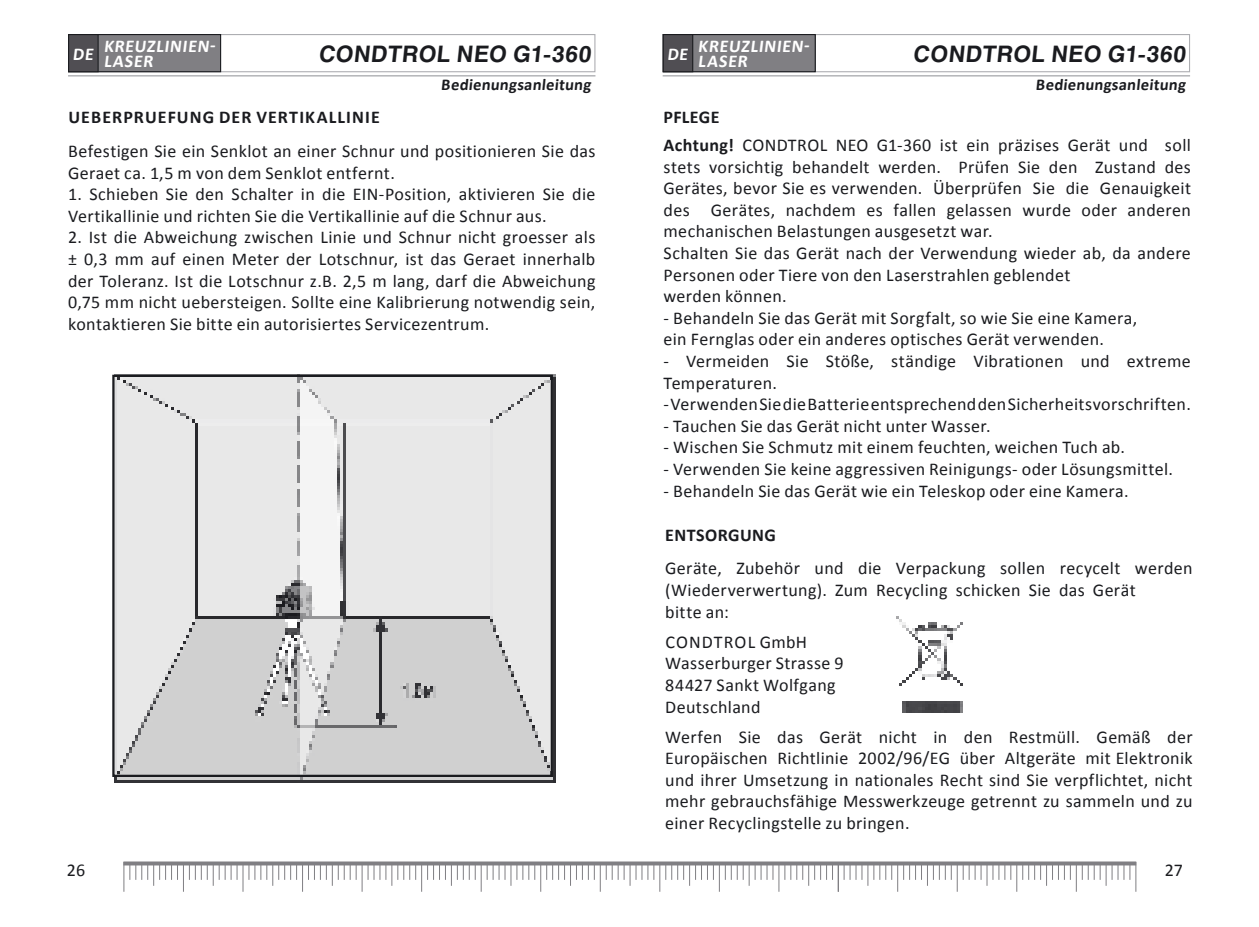
<style>
.page{position:relative;width:1259px;height:927px;background:#fff}
.page>*{position:absolute;margin:0;border:0;box-sizing:border-box;transform-origin:0 0}
.t1{font:700 22.5px "Helios";color:#1a1b1f}
.t2{font:18px/21.6px "Calibri";letter-spacing:.02em;color:#1a1b1f}
.t3{font:700 18px/15px "Calibri";color:#fff}
.t4{font:700 18px "Calibri";letter-spacing:.06em;color:#1a1b1f}
.t5{font:700 18px "Calibri";letter-spacing:.025em;color:#1a1b1f}
.t6{font:700 16.5px "Calibri";color:#1a1b1f}
.s1{font-weight:700}
</style>
<div class="page">
<div style="left:124px;top:862px;width:1012px;height:3px;border:1px solid #807f83"></div>
<hr style="left:123px;top:862px;width:1px;height:30px;background:#807f83">
<svg style="left:129px;top:862px;width:49px;height:24px"></svg>
<svg style="left:189px;top:862px;width:48px;height:24px"></svg>
<svg style="left:248px;top:862px;width:49px;height:24px"></svg>
<svg style="left:308px;top:862px;width:49px;height:24px"></svg>
<svg style="left:367px;top:862px;width:49px;height:24px"></svg>
<svg style="left:427px;top:862px;width:49px;height:24px"></svg>
<svg style="left:486px;top:862px;width:49px;height:24px"></svg>
<svg style="left:546px;top:862px;width:49px;height:24px"></svg>
<svg style="left:606px;top:862px;width:48px;height:24px"></svg>
<svg style="left:665px;top:862px;width:49px;height:24px"></svg>
<svg style="left:725px;top:862px;width:48px;height:24px"></svg>
<svg style="left:784px;top:862px;width:49px;height:24px"></svg>
<hr style="left:183px;top:862px;width:1px;height:30px;background:#807f83">
<hr style="left:242px;top:862px;width:1px;height:30px;background:#807f83">
<hr style="left:302px;top:862px;width:1px;height:30px;background:#807f83">
<hr style="left:361px;top:862px;width:1px;height:30px;background:#807f83">
<hr style="left:421px;top:862px;width:1px;height:30px;background:#807f83">
<hr style="left:481px;top:862px;width:1px;height:30px;background:#807f83">
<hr style="left:540px;top:862px;width:1px;height:30px;background:#807f83">
<hr style="left:600px;top:862px;width:1px;height:30px;background:#807f83">
<hr style="left:659px;top:862px;width:1px;height:30px;background:#807f83">
<hr style="left:719px;top:862px;width:1px;height:30px;background:#807f83">
<hr style="left:778px;top:862px;width:1px;height:30px;background:#807f83">
<hr style="left:838px;top:862px;width:1px;height:30px;background:#807f83">
<hr style="left:837px;top:862px;width:1px;height:30px;background:#807f83">
<svg style="left:843px;top:862px;width:49px;height:24px"></svg>
<svg style="left:903px;top:862px;width:48px;height:24px"></svg>
<svg style="left:962px;top:862px;width:49px;height:24px"></svg>
<svg style="left:1022px;top:862px;width:49px;height:24px"></svg>
<svg style="left:1081px;top:862px;width:49px;height:24px"></svg>
<hr style="left:897px;top:862px;width:1px;height:30px;background:#807f83">
<hr style="left:956px;top:862px;width:1px;height:30px;background:#807f83">
<hr style="left:1016px;top:862px;width:1px;height:30px;background:#807f83">
<hr style="left:1075px;top:862px;width:1px;height:30px;background:#807f83">
<hr style="left:1135px;top:862px;width:1px;height:30px;background:#807f83">
<div style="left:68px;top:34px;width:527px;height:38px;border:1px solid #adaeb2"></div>
<div style="left:69px;top:35px;width:152px;height:37px;background:#807f83"></div>
<div style="left:68px;top:34px;width:153px;height:38px;border:1px solid #1a1b1f"></div>
<hr style="left:69px;top:75px;width:526px;height:2px;background:#adaeb2">
<div style="left:69px;top:35px;width:29px;height:37px;background:#504e53"></div>
<div style="left:68px;top:34px;width:31px;height:38px;border:1px solid #1a1b1f"></div>
<div style="left:662px;top:34px;width:528px;height:38px;border:1px solid #adaeb2"></div>
<div style="left:663px;top:35px;width:152px;height:37px;background:#807f83"></div>
<div style="left:662px;top:34px;width:154px;height:38px;border:1px solid #1a1b1f"></div>
<hr style="left:663px;top:75px;width:526px;height:2px;background:#adaeb2">
<div style="left:663px;top:35px;width:30px;height:37px;background:#504e53"></div>
<div style="left:662px;top:34px;width:31px;height:38px;border:1px solid #1a1b1f"></div>
<img style="left:112px;top:374px;width:444px;height:409px">
<div style="left:112px;top:375px;width:441px;height:402px;border:2px solid #1a1b1f"></div>
<img style="left:896px;top:616px;width:66px;height:96px">
<p class="t3" style="left:104px;top:39px;width:116px">KREUZLINIEN-<br>LASER</p>
<p class="t3" style="left:698px;top:39px;width:116px">KREUZLINIEN-</p>
<p class="t1" style="left:318px;top:41px;width:276px">CONDTROL NEO G1-360</p>
<p class="t1" style="left:913px;top:41px;width:276px">CONDTROL NEO G1-360</p>
<p class="t3" style="left:73px;top:47px;width:24px">DE</p>
<p class="t3" style="left:667px;top:47px;width:24px">DE</p>
<p class="t3" style="left:698px;top:54px;width:53px">LASER</p>
<p class="t6" style="left:441px;top:76px;width:153px">Bedienungsanleitung</p>
<p class="t6" style="left:1035px;top:76px;width:153px">Bedienungsanleitung</p>
<p class="t4" style="left:68px;top:109px;width:313px">UEBERPRUEFUNG DER VERTIKALLINIE</p>
<p class="t2" style="left:68px;top:140px;width:529px">Befestigen Sie ein Senklot an einer Schnur und positionieren Sie das<br>Geraet ca. 1,5 m von dem Senklot entfernt.</p>
<p class="t2" style="left:68px;top:184px;width:529px">1. Schieben Sie den Schalter in die EIN-Position, aktivieren Sie die<br>Vertikallinie und richten Sie die Vertikallinie auf die Schnur aus.</p>
<p class="t2" style="left:68px;top:227px;width:529px;text-align:justify">2. Ist die Abweichung zwischen Linie und Schnur nicht groesser als ± 0,3 mm auf einen Meter der Lotschnur, ist das Geraet innerhalb der Toleranz. Ist die Lotschnur z.B. 2,5 m lang, darf die Abweichung 0,75 mm nicht uebersteigen. Sollte eine Kalibrierung notwendig sein, kontaktieren Sie bitte ein autorisiertes Servicezentrum.</p>
<p class="t2" style="left:663px;top:104px;width:529px;line-height:27.6px"><span class="s1">PFLEGE<br>Achtung!</span> CONDTROL NEO G1-360 ist ein präzises Gerät und soll</p>
<p class="t2" style="left:663px;top:156px;width:529px">stets vorsichtig behandelt werden. Prüfen Sie den Zustand des Gerätes, bevor Sie es verwenden. Überprüfen Sie die Genauigkeit des Gerätes, nachdem es fallen gelassen wurde oder anderen mechanischen Belastungen ausgesetzt war.<br>Schalten Sie das Gerät nach der Verwendung wieder ab, da andere Personen oder Tiere von den Laserstrahlen geblendet<br>werden können.</p>
<p class="t2" style="left:663px;top:307px;width:475px">- Behandeln Sie das Gerät mit Sorgfalt, so wie Sie eine Kamera, ein Fernglas oder ein anderes optisches Gerät verwenden.</p>
<p class="t2" style="left:663px;top:350px;width:529px">- Vermeiden Sie Stöße, ständige Vibrationen und extreme<br>Temperaturen.</p>
<p class="t2" style="left:663px;top:394px;width:529px">- Verwenden Sie die Batterie entsprechend den Sicherheitsvorschriften.</p>
<p class="t2" style="left:663px;top:415px;width:329px">- Tauchen Sie das Gerät nicht unter Wasser.</p>
<p class="t2" style="left:663px;top:437px;width:463px">- Wischen Sie Schmutz mit einem feuchten, weichen Tuch ab.</p>
<p class="t2" style="left:663px;top:458px;width:511px">- Verwenden Sie keine aggressiven Reinigungs- oder Lösungsmittel.</p>
<p class="t2" style="left:663px;top:480px;width:467px">- Behandeln Sie das Gerät wie ein Teleskop oder eine Kamera.</p>
<p class="t5" style="left:665px;top:526px;width:112px">ENTSORGUNG</p>
<p class="t2" style="left:665px;top:558px;width:529px">Geräte, Zubehör und die Verpackung sollen recycelt werden (Wiederverwertung). Zum Recycling schicken Sie das Gerät<br>bitte an:</p>
<p class="t2" style="left:665px;top:631px;width:180px">CONDTROL GmbH<br>Wasserburger Strasse 9<br>84427 Sankt Wolfgang<br>Deutschland</p>
<p class="t2" style="left:665px;top:726px;width:529px;text-align:justify">Werfen Sie das Gerät nicht in den Restmüll. Gemäß der Europäischen Richtlinie 2002/96/EG über Altgeräte mit Elektronik und ihrer Umsetzung in nationales Recht sind Sie verpflichtet, nicht mehr gebrauchsfähige Messwerkzeuge getrennt zu sammeln und zu einer Recyclingstelle zu bringen.</p>
<p class="t2" style="left:67px;top:859px;width:20px">26</p>
<p class="t2" style="left:1164px;top:859px;width:20px">27</p>
</div>
